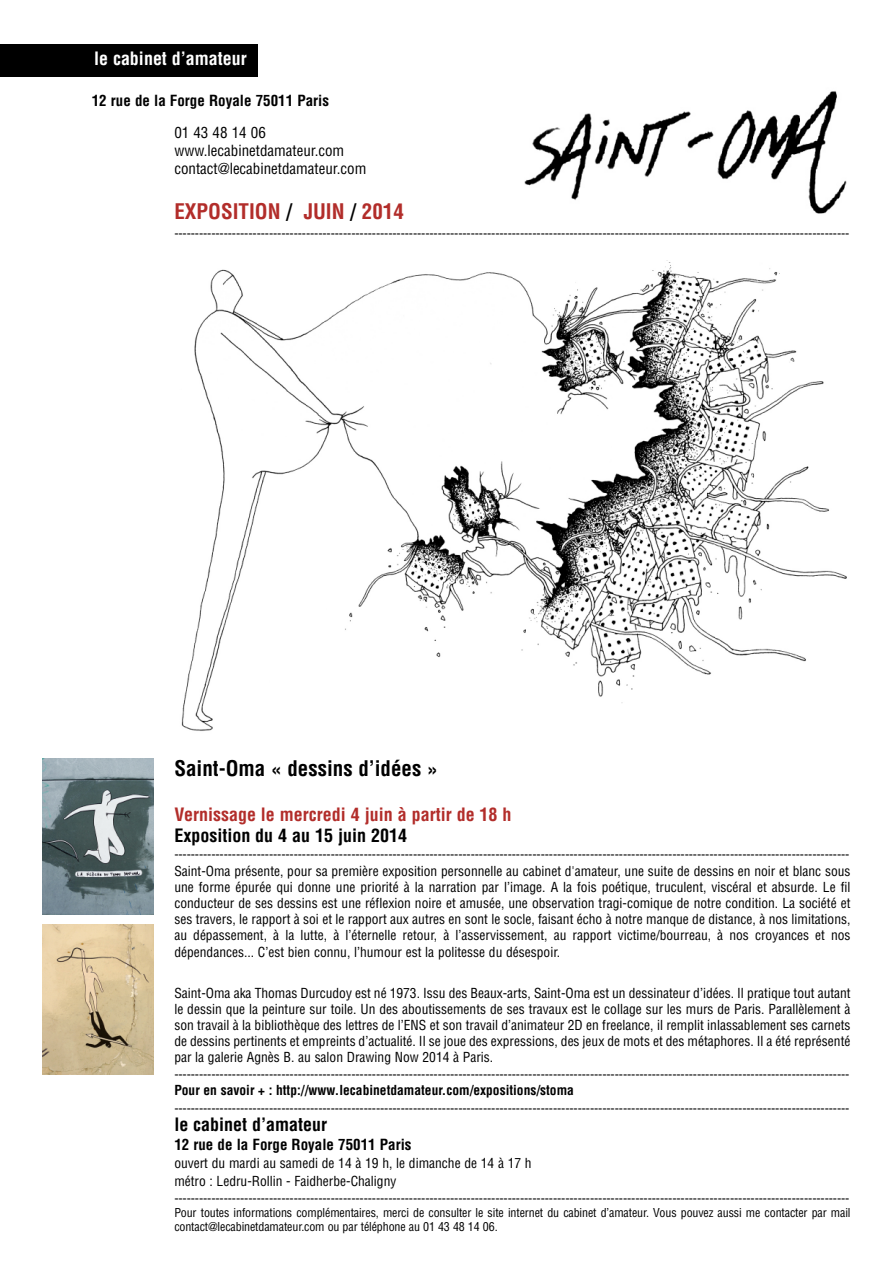
<style>
.page{position:relative;width:893px;height:1263px;background:#fff}
.page>*{position:absolute;margin:0;border:0;box-sizing:border-box;transform-origin:0 0}
.t1{font:700 condensed 21px "Helvetica";color:#000}
.t2{font:700 condensed 21px "Helvetica";color:#b22d2a}
.t3{font:700 condensed 18px "Helvetica";color:#000}
.t4{font:700 condensed 18px "Helvetica";color:#b22d2a}
.t5{font:700 condensed 18px "Helvetica";color:#fff}
.t6{font:condensed 15px/18px "Helvetica";color:#000}
.t7{font:700 condensed 15px "Helvetica";color:#000}
.t8{font:condensed 13.5px/16.2px "Helvetica";color:#000;text-align:justify}
.t9{font:700 condensed 13.5px "Helvetica";color:#000}
.t10{font:condensed 12.75px "Helvetica";color:#000}
.t11{font:condensed 12px/14.2px "Helvetica";letter-spacing:-.01em;color:#000}
.s1{color:#000}
</style>
<div class="page">
<div style="left:0;top:44px;width:258px;height:33px;background:#000"></div>
<img style="left:181px;top:260px;width:666px;height:471px">
<img style="left:524px;top:91px;width:323px;height:123px">
<img style="left:43px;top:759px;width:110px;height:155px">
<img style="left:43px;top:925px;width:110px;height:149px">
<h2 class="t5" style="left:94px;top:49px;width:154px">le cabinet d’amateur</h2>
<p class="t7" style="left:92px;top:92px;width:239px">12 rue de la Forge Royale 75011 Paris</p>
<p class="t6" style="left:174px;top:124px;width:194px">01 43 48 14 06 www.lecabinetdamateur.com contact@lecabinetdamateur.com</p>
<h1 class="t2" style="left:174px;top:200px;width:231px">EXPOSITION <span class="s1">/</span> JUIN <span class="s1">/</span> 2014</h1>
<p class="t10" style="left:174px;top:226px;width:677px">--------------------------------------------------------------------------------------------------------------------------------------------------------------------</p>
<h1 class="t1" style="left:174px;top:756px;width:265px">Saint-Oma « dessins d’idées »</h1>
<h2 class="t4" style="left:174px;top:804px;width:339px">Vernissage le mercredi 4 juin à partir de 18 h</h2>
<h2 class="t3" style="left:174px;top:825px;width:234px">Exposition du 4 au 15 juin 2014</h2>
<p class="t10" style="left:174px;top:847px;width:677px">--------------------------------------------------------------------------------------------------------------------------------------------------------------------</p>
<p class="t8" style="left:174px;top:863px;width:678px">Saint-Oma présente, pour sa première exposition personnelle au cabinet d'amateur, une suite de dessins en noir et blanc sous une forme épurée qui donne une priorité à la narration par l’image. A la fois poétique, truculent, viscéral et absurde. Le fil conducteur de ses dessins est une réflexion noire et amusée, une observation tragi-comique de notre condition. La société et ses travers, le rapport à soi et le rapport aux autres en sont le socle, faisant écho à notre manque de distance, à nos limitations, au dépassement, à la lutte, à l’éternelle retour, à l’asservissement, au rapport victime/bourreau, à nos croyances et nos dépendances... C’est bien connu, l’humour est la politesse du désespoir.</p>
<p class="t8" style="left:174px;top:985px;width:678px">Saint-Oma aka Thomas Durcudoy est né 1973. Issu des Beaux-arts, Saint-Oma est un dessinateur d’idées. Il pratique tout autant le dessin que la peinture sur toile. Un des aboutissements de ses travaux est le collage sur les murs de Paris. Parallèlement à son travail à la bibliothèque des lettres de l’ENS et son travail d’animateur 2D en freelance, il remplit inlassablement ses carnets de dessins pertinents et empreints d’actualité. Il se joue des expressions, des jeux de mots et des métaphores. Il a été représenté par la galerie Agnès B. au salon Drawing Now 2014 à Paris.</p>
<p class="t10" style="left:174px;top:1067px;width:677px">--------------------------------------------------------------------------------------------------------------------------------------------------------------------</p>
<p class="t9" style="left:174px;top:1083px;width:401px">Pour en savoir + : http://www.lecabinetdamateur.com/expositions/stoma</p>
<p class="t10" style="left:174px;top:1101px;width:677px">--------------------------------------------------------------------------------------------------------------------------------------------------------------------</p>
<h2 class="t3" style="left:174px;top:1115px;width:154px">le cabinet d’amateur</h2>
<p class="t7" style="left:174px;top:1135px;width:239px">12 rue de la Forge Royale 75011 Paris</p>
<p class="t8" style="left:174px;top:1154px;width:359px;line-height:18px">ouvert du mardi au samedi de 14 à 19 h, le dimanche de 14 à 17 h métro : Ledru-Rollin - Faidherbe-Chaligny</p>
<p class="t10" style="left:174px;top:1191px;width:677px">--------------------------------------------------------------------------------------------------------------------------------------------------------------------</p>
<p class="t11" style="left:174px;top:1206px;width:678px">Pour toutes informations complémentaires, merci de consulter le site internet du cabinet d’amateur. Vous pouvez aussi me contacter par mail contact@lecabinetdamateur.com ou par téléphone au 01 43 48 14 06.</p>
</div>
